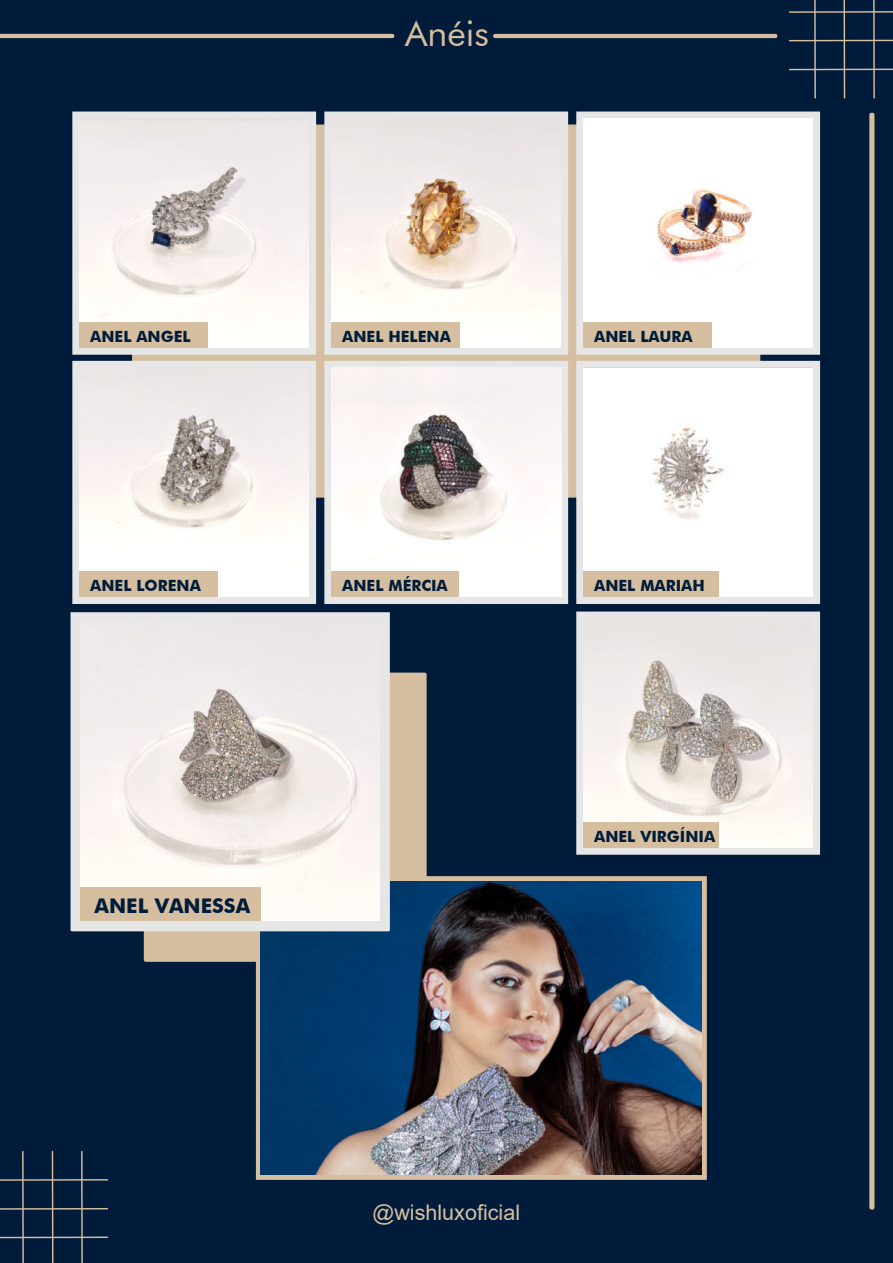
<style>
.page{position:relative;width:893px;height:1263px;background:#011c3a}
.page>*{position:absolute;margin:0;border:0;box-sizing:border-box;transform-origin:0 0}
.t1{font:35.7px "Futura BT";color:#d6bfa0}
.t2{font:21.6px "Arial";color:#d6bfa0}
.t3{font:700 20.25px "Futura BT";color:#011c3a}
.t4{font:700 20.1px "Futura BT";color:#011c3a}
.t5{font:700 15.45px "Futura BT";color:#011c3a}
</style>
<div class="page">
<div style="left:144px;top:673px;width:283px;height:289px;background:#d6bfa0;border:4px solid #d6bfa0"></div>
<hr style="left:814px;top:0;width:2px;height:98px;background:#d6bfa0">
<hr style="left:843px;top:0;width:2px;height:98px;background:#d6bfa0">
<hr style="left:873px;top:0;width:2px;height:98px;background:#d6bfa0">
<hr style="left:789px;top:69px;width:104px;height:1px;background:#d6bfa0">
<hr style="left:789px;top:40px;width:104px;height:1px;background:#d6bfa0">
<hr style="left:789px;top:11px;width:104px;height:2px;background:#d6bfa0">
<hr style="left:81px;top:1151px;width:2px;height:112px;background:#d6bfa0">
<hr style="left:52px;top:1151px;width:1px;height:112px;background:#d6bfa0">
<hr style="left:22px;top:1151px;width:2px;height:112px;background:#d6bfa0">
<hr style="left:0;top:1179px;width:107px;height:2px;background:#d6bfa0">
<hr style="left:0;top:1208px;width:107px;height:2px;background:#d6bfa0">
<hr style="left:0;top:1236px;width:107px;height:2px;background:#d6bfa0">
<hr style="left:0;top:34px;width:394px;height:4px;background:#d6bfa0">
<svg style="left:869px;top:113px;width:5px;height:1096px;background:#c6b398"></svg>
<hr style="left:493px;top:34px;width:284px;height:4px;background:#d6bfa0">
<div style="left:132px;top:125px;width:628px;height:373px;background:#d6bfa0"></div>
<div style="left:256px;top:876px;width:451px;height:304px;border:10px solid #d6bfa0"></div>
<img style="left:261px;top:881px;width:441px;height:294px">
<div style="left:72px;top:112px;width:244px;height:243px;border:14px solid #e6e6e6"></div>
<img style="left:80px;top:119px;width:229px;height:228px">
<div style="left:80px;top:322px;width:128px;height:25px;background:#d6bfa0"></div>
<div style="left:324px;top:112px;width:244px;height:243px;border:14px solid #e6e6e6"></div>
<img style="left:332px;top:119px;width:229px;height:228px">
<div style="left:332px;top:322px;width:128px;height:25px;background:#d6bfa0"></div>
<div style="left:576px;top:112px;width:244px;height:243px;border:14px solid #e6e6e6"></div>
<img style="left:583px;top:119px;width:230px;height:228px">
<div style="left:583px;top:322px;width:129px;height:25px;background:#d6bfa0"></div>
<div style="left:576px;top:361px;width:244px;height:243px;border:14px solid #e6e6e6"></div>
<img style="left:583px;top:368px;width:229px;height:229px">
<div style="left:583px;top:571px;width:135px;height:26px;background:#d6bfa0"></div>
<div style="left:72px;top:361px;width:244px;height:243px;border:14px solid #e6e6e6"></div>
<img style="left:80px;top:368px;width:229px;height:229px">
<div style="left:80px;top:571px;width:138px;height:26px;background:#d6bfa0"></div>
<div style="left:324px;top:361px;width:244px;height:243px;border:14px solid #e6e6e6"></div>
<img style="left:332px;top:403px;width:229px;height:194px">
<div style="left:332px;top:368px;width:229px;height:35px;background:#f7f1f1"></div>
<div style="left:332px;top:571px;width:127px;height:26px;background:#d6bfa0"></div>
<div style="left:71px;top:613px;width:318px;height:317px;border:19px solid #e6e6e6"></div>
<img style="left:81px;top:622px;width:299px;height:299px">
<div style="left:81px;top:887px;width:180px;height:33px;background:#d6bfa0"></div>
<div style="left:576px;top:611px;width:244px;height:244px;border:14px solid #e6e6e6"></div>
<img style="left:583px;top:619px;width:229px;height:229px">
<div style="left:583px;top:822px;width:135px;height:25px;background:#d6bfa0"></div>
<h1 class="t1" style="left:405px;top:12px;width:85px">Anéis</h1>
<p class="t5" style="left:90px;top:327px;width:102px">ANEL ANGEL</p>
<p class="t5" style="left:342px;top:327px;width:110px">ANEL HELENA</p>
<p class="t5" style="left:594px;top:327px;width:100px">ANEL LAURA</p>
<p class="t5" style="left:90px;top:576px;width:112px">ANEL LORENA</p>
<p class="t5" style="left:342px;top:576px;width:107px">ANEL MÉRCIA</p>
<p class="t5" style="left:594px;top:576px;width:112px">ANEL MARIAH</p>
<h3 class="t3" style="left:169px;top:894px;width:71px">IRGÍNI</h3>
<h3 class="t4" style="left:95px;top:895px;width:127px">FANTÁSTICA</h3>
<h3 class="t4" style="left:94px;top:893px;width:157px">ANEL VANESSA</h3>
<p class="t5" style="left:594px;top:827px;width:123px">ANEL VIRGÍNIA</p>
<h2 class="t2" style="left:373px;top:1198px;width:149px">@wishluxoficial</h2>
</div>
